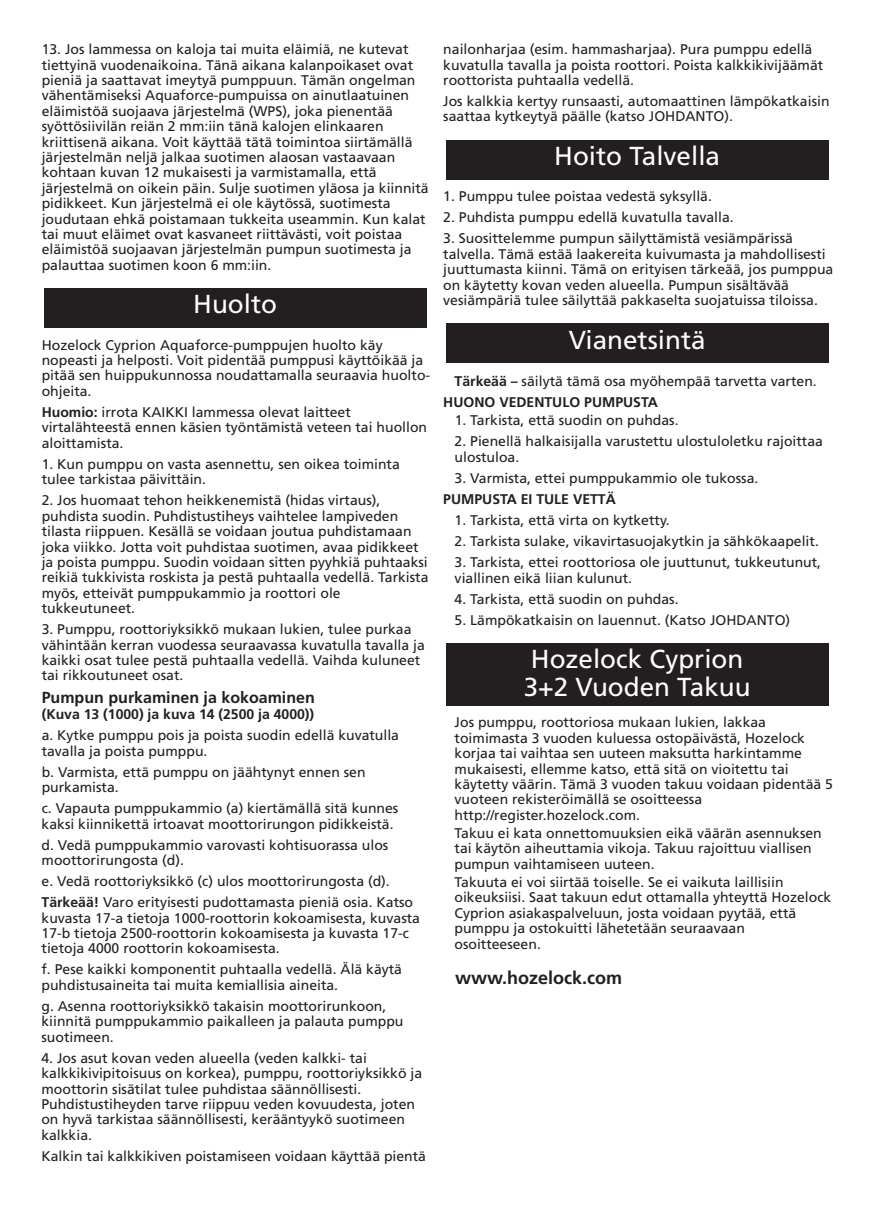
<style>
.page{position:relative;width:876px;height:1227px;background:#fff}
.page>*{position:absolute;margin:0;border:0;box-sizing:border-box;transform-origin:0 0}
.t1{font:26px/28px "Frutiger";color:#fff}
.t2{font:700 18px "Frutiger";color:#231f20}
.t3{font:700 16px "Frutiger";color:#231f20}
.t4{font:14px/15.4px "Frutiger";color:#231f20}
.t5{font:700 14px "Frutiger";color:#231f20}
.s1{font-weight:700}
</style>
<div class="page">
<div style="left:445px;top:140px;width:383px;height:39px;background:#231f20"></div>
<div style="left:445px;top:323px;width:383px;height:40px;background:#231f20"></div>
<div style="left:445px;top:643px;width:383px;height:62px;background:#231f20"></div>
<div style="left:44px;top:288px;width:382px;height:40px;background:#231f20"></div>
<p class="t4" style="left:42px;top:43px;width:388px">13. Jos lammessa on kaloja tai muita eläimiä, ne kutevat tiettyinä vuodenaikoina. Tänä aikana kalanpoikaset ovat pieniä ja saattavat imeytyä pumppuun. Tämän ongelman vähentämiseksi Aquaforce-pumpuissa on ainutlaatuinen eläimistöä suojaava järjestelmä (WPS), joka pienentää syöttösiivilän reiän 2 mm:iin tänä kalojen elinkaaren kriittisenä aikana. Voit käyttää tätä toimintoa siirtämällä järjestelmän neljä jalkaa suotimen alaosan vastaavaan kohtaan kuvan 12 mukaisesti ja varmistamalla, että järjestelmä on oikein päin. Sulje suotimen yläosa ja kiinnitä pidikkeet. Kun järjestelmä ei ole käytössä, suotimesta joudutaan ehkä poistamaan tukkeita useammin. Kun kalat tai muut eläimet ovat kasvaneet riittävästi, voit poistaa eläimistöä suojaavan järjestelmän pumpun suotimesta ja palauttaa suotimen koon 6 mm:iin.</p>
<h1 class="t1" style="left:193px;top:292px;width:85px">Huolto</h1>
<p class="t4" style="left:42px;top:338px;width:390px">Hozelock Cyprion Aquaforce-pumppujen huolto käy nopeasti ja helposti. Voit pidentää pumppusi käyttöikää ja pitää sen huippukunnossa noudattamalla seuraavia huolto&shy;ohjeita.</p>
<p class="t4" style="left:42px;top:405px;width:387px"><span class="s1">Huomio:</span> irrota KAIKKI lammessa olevat laitteet virtalähteestä ennen käsien työntämistä veteen tai huollon aloittamista.</p>
<p class="t4" style="left:42px;top:457px;width:359px">1. Kun pumppu on vasta asennettu, sen oikea toiminta tulee tarkistaa päivittäin.</p>
<p class="t4" style="left:42px;top:494px;width:388px">2. Jos huomaat tehon heikkenemistä (hidas virtaus), puhdista suodin. Puhdistustiheys vaihtelee lampiveden tilasta riippuen. Kesällä se voidaan joutua puhdistamaan joka viikko. Jotta voit puhdistaa suotimen, avaa pidikkeet ja poista pumppu. Suodin voidaan sitten pyyhkiä puhtaaksi reikiä tukkivista roskista ja pestä puhtaalla vedellä. Tarkista myös, etteivät pumppukammio ja roottori ole tukkeutuneet.</p>
<p class="t4" style="left:42px;top:623px;width:384px">3. Pumppu, roottoriyksikkö mukaan lukien, tulee purkaa vähintään kerran vuodessa seuraavassa kuvatulla tavalla ja kaikki osat tulee pestä puhtaalla vedellä. Vaihda kuluneet tai rikkoutuneet osat.</p>
<p class="t3" style="left:42px;top:691px;width:274px">Pumpun purkaminen ja kokoaminen</p>
<p class="t5" style="left:42px;top:708px;width:274px">(Kuva 13 (1000) ja kuva 14 (2500 ja 4000))</p>
<p class="t4" style="left:42px;top:728px;width:359px">a. Kytke pumppu pois ja poista suodin edellä kuvatulla tavalla ja poista pumppu.</p>
<p class="t4" style="left:42px;top:765px;width:325px">b. Varmista, että pumppu on jäähtynyt ennen sen purkamista.</p>
<p class="t4" style="left:42px;top:801px;width:358px">c. Vapauta pumppukammio (a) kiertämällä sitä kunnes kaksi kiinnikettä irtoavat moottorirungon pidikkeistä.</p>
<p class="t4" style="left:42px;top:838px;width:348px">d. Vedä pumppukammio varovasti kohtisuorassa ulos moottorirungosta (d).</p>
<p class="t4" style="left:42px;top:872px;width:373px;line-height:21px">e. Vedä roottoriyksikkö (c) ulos moottorirungosta (d).<br><span class="s1">Tärkeää!</span> Varo erityisesti pudottamasta pieniä osia. Katso</p>
<p class="t4" style="left:42px;top:911px;width:380px">kuvasta 17-a tietoja 1000-roottorin kokoamisesta, kuvasta<br>17-b tietoja 2500-roottorin kokoamisesta ja kuvasta 17-c tietoja 4000 roottorin kokoamisesta.</p>
<p class="t4" style="left:41px;top:963px;width:362px">f. Pese kaikki komponentit puhtaalla vedellä. Älä käytä puhdistusaineita tai muita kemiallisia aineita.</p>
<p class="t4" style="left:41px;top:999px;width:363px">g. Asenna roottoriyksikkö takaisin moottorirunkoon, kiinnitä pumppukammio paikalleen ja palauta pumppu suotimeen.</p>
<p class="t4" style="left:41px;top:1051px;width:382px">4. Jos asut kovan veden alueella (veden kalkki- tai kalkkikivipitoisuus on korkea), pumppu, roottoriyksikkö ja moottorin sisätilat tulee puhdistaa säännöllisesti.<br>Puhdistustiheyden tarve riippuu veden kovuudesta, joten on hyvä tarkistaa säännöllisesti, kerääntyykö suotimeen kalkkia.</p>
<p class="t4" style="left:41px;top:1149px;width:386px">Kalkin tai kalkkikiven poistamiseen voidaan käyttää pientä</p>
<p class="t4" style="left:443px;top:43px;width:381px">nailonharjaa (esim. hammasharjaa). Pura pumppu edellä kuvatulla tavalla ja poista roottori. Poista kalkkikivijäämät roottorista puhtaalla vedellä.</p>
<p class="t4" style="left:443px;top:95px;width:387px">Jos kalkkia kertyy runsaasti, automaattinen lämpökatkaisin saattaa kytkeytyä päälle (katso JOHDANTO).</p>
<h1 class="t1" style="left:554px;top:144px;width:167px">Hoito Talvella</h1>
<p class="t4" style="left:443px;top:190px;width:270px">1. Pumppu tulee poistaa vedestä syksyllä.</p>
<p class="t4" style="left:443px;top:211px;width:292px">2. Puhdista pumppu edellä kuvatulla tavalla.</p>
<p class="t4" style="left:443px;top:232px;width:391px">3. Suosittelemme pumpun säilyttämistä vesiämpärissä talvella. Tämä estää laakereita kuivumasta ja mahdollisesti juuttumasta kiinni. Tämä on erityisen tärkeää, jos pumppua on käytetty kovan veden alueella. Pumpun sisältävää vesiämpäriä tulee säilyttää pakkaselta suojatuissa tiloissa.</p>
<h1 class="t1" style="left:568px;top:327px;width:138px">Vianetsintä</h1>
<p class="t4" style="left:443px;top:372px;width:375px;line-height:21px;text-indent:11px"><span class="s1">Tärkeää –</span> säilytä tämä osa myöhempää tarvetta varten.<br><span class="s1">HUONO VEDENTULO PUMPUSTA</span></p>
<p class="t4" style="left:454px;top:414px;width:225px">1. Tarkista, että suodin on puhdas.</p>
<p class="t4" style="left:454px;top:435px;width:369px">2. Pienellä halkaisijalla varustettu ulostuloletku rajoittaa ulostuloa.</p>
<p class="t4" style="left:454px;top:471px;width:305px">3. Varmista, ettei pumppukammio ole tukossa.</p>
<p class="t5" style="left:443px;top:493px;width:174px">PUMPUSTA EI TULE VETTÄ</p>
<p class="t4" style="left:454px;top:513px;width:216px">1. Tarkista, että virta on kytketty.</p>
<p class="t4" style="left:454px;top:534px;width:365px">2. Tarkista sulake, vikavirtasuojakytkin ja sähkökaapelit.</p>
<p class="t4" style="left:454px;top:556px;width:368px">3. Tarkista, ettei roottoriosa ole juuttunut, tukkeutunut, viallinen eikä liian kulunut.</p>
<p class="t4" style="left:454px;top:592px;width:225px">4. Tarkista, että suodin on puhdas.</p>
<p class="t4" style="left:454px;top:613px;width:337px">5. Lämpökatkaisin on lauennut. (Katso JOHDANTO)</p>
<h1 class="t1" style="left:523px;top:647px;width:228px">Hozelock Cyprion<br>3+2 Vuoden Takuu</h1>
<p class="t4" style="left:454px;top:716px;width:380px">Jos pumppu, roottoriosa mukaan lukien, lakkaa toimimasta 3 vuoden kuluessa ostopäivästä, Hozelock korjaa tai vaihtaa sen uuteen maksutta harkintamme mukaisesti, ellemme katso, että sitä on vioitettu tai käytetty väärin. Tämä 3 vuoden takuu voidaan pidentää 5 vuoteen rekisteröimällä se osoitteessa http://register.hozelock.com.</p>
<p class="t4" style="left:454px;top:826px;width:368px">Takuu ei kata onnettomuuksien eikä väärän asennuksen tai käytön aiheuttamia vikoja. Takuu rajoittuu viallisen pumpun vaihtamiseen uuteen.</p>
<p class="t4" style="left:454px;top:875px;width:378px">Takuuta ei voi siirtää toiselle. Se ei vaikuta laillisiin oikeuksiisi. Saat takuun edut ottamalla yhteyttä Hozelock Cyprion asiakaspalveluun, josta voidaan pyytää, että pumppu ja ostokuitti lähetetään seuraavaan osoitteeseen.</p>
<p class="t2" style="left:455px;top:970px;width:168px">www.hozelock.com</p>
</div>
